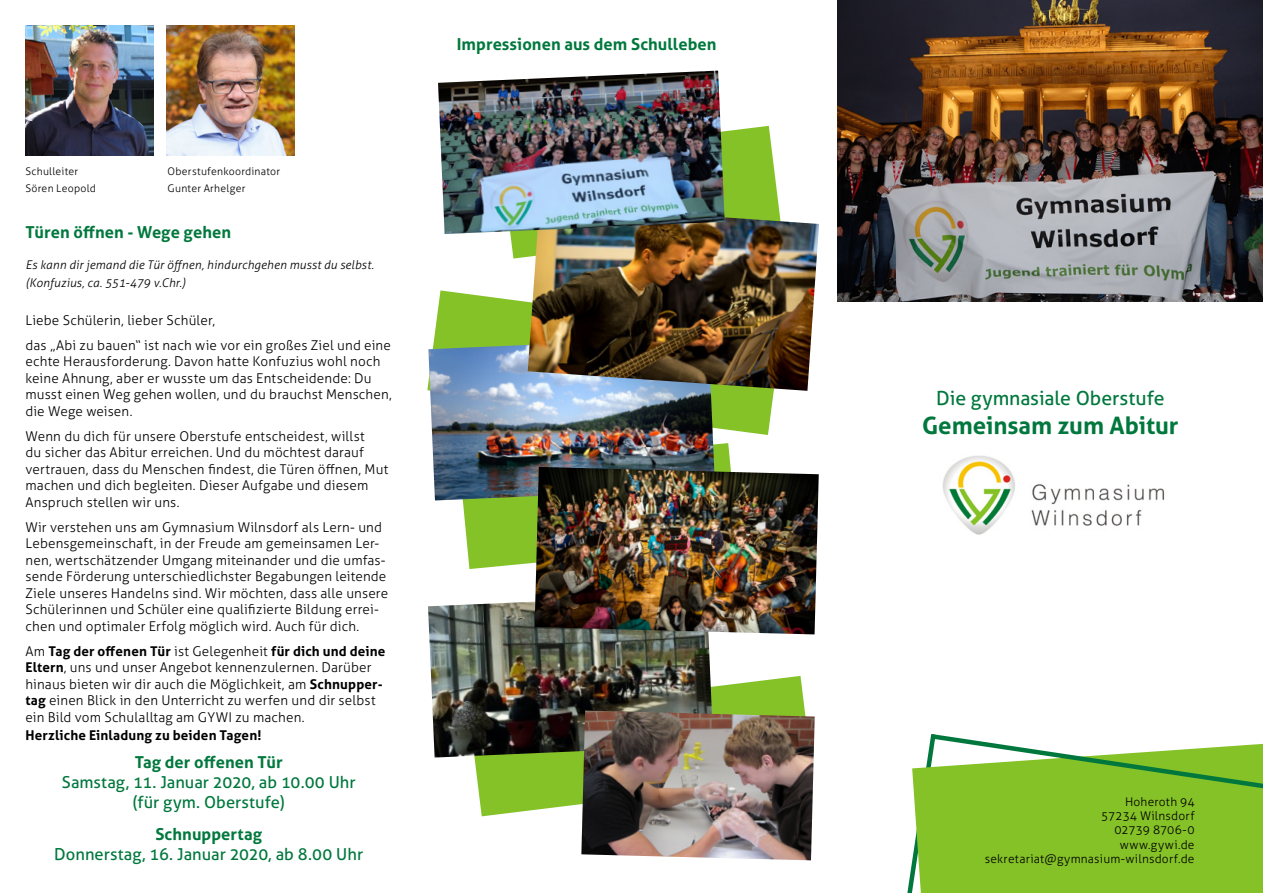
<style>
.page{position:relative;width:1263px;height:893px;background:#fff}
.page>*{position:absolute;margin:0;border:0;box-sizing:border-box;transform-origin:0 0}
.t1{font:700 24px "Aller";color:#00783d}
.t2{font:19.5px "Aller";color:#00783d}
.t3{font:16.5px/19.8px "Aller";color:#00783d;text-align:center}
.t4{font:700 16.5px "Aller";letter-spacing:.005em;color:#00783d}
.t5{font:300 13.5px/16.5px "Aller";letter-spacing:.01em;color:#000}
.t6{font:700 13.5px "Aller";letter-spacing:.01em;color:#000}
.t7{font:italic 300 12px/18px "Aller";letter-spacing:.015em;color:#000}
.t8{font:300 12px/14.4px "Aller";letter-spacing:.015em;color:#000;text-align:right}
.t9{font:300 10.5px "Aller";letter-spacing:.02em;color:#000}
.s1{font-weight:700}
</style>
<div class="page">
<svg style="left:474px;top:676px;width:331px;height:140px;background:#96ca45"></svg>
<svg style="left:462px;top:443px;width:269px;height:126px;background:#91c73c"></svg>
<svg style="left:510px;top:126px;width:269px;height:133px;background:#94c942"></svg>
<svg style="left:427px;top:290px;width:347px;height:145px;fill:#85c227"></svg>
<img style="left:838px;top:0;width:425px;height:302px">
<svg style="left:907px;top:734px;width:356px;height:159px;background:#92c847"></svg>
<img style="left:942px;top:455px;width:223px;height:80px">
<img style="left:26px;top:26px;width:127px;height:129px">
<img style="left:167px;top:26px;width:127px;height:129px">
<img style="left:428px;top:337px;width:287px;height:163px">
<img style="left:528px;top:204px;width:291px;height:187px">
<img style="left:438px;top:71px;width:287px;height:163px">
<img style="left:428px;top:601px;width:285px;height:156px">
<img style="left:581px;top:710px;width:234px;height:150px">
<img style="left:535px;top:467px;width:284px;height:167px">
<p class="t9" style="left:26px;top:165px;width:54px">Schulleiter</p>
<p class="t9" style="left:168px;top:165px;width:114px">Oberstufenkoordinator</p>
<p class="t9" style="left:26px;top:182px;width:72px">Sören Leopold</p>
<p class="t9" style="left:168px;top:182px;width:79px">Gunter Arhelger</p>
<p class="t4" style="left:26px;top:222px;width:207px">Türen öffnen - Wege gehen</p>
<p class="t7" style="left:26px;top:256px;width:350px">Es kann dir jemand die Tür öffnen, hindurchgehen musst du selbst. (Konfuzius, ca. 551-479 v.Chr.)</p>
<p class="t5" style="left:26px;top:308px;width:367px;line-height:25px">Liebe Schülerin, lieber Schüler,<br>das „Abi zu bauen“ ist nach wie vor ein großes Ziel und eine</p>
<p class="t5" style="left:26px;top:353px;width:368px">echte Herausforderung. Davon hatte Konfuzius wohl noch keine Ahnung, aber er wusste um das Entscheidende: Du musst einen Weg gehen wollen, und du brauchst Menschen, die Wege weisen.</p>
<p class="t5" style="left:26px;top:428px;width:364px">Wenn du dich für unsere Oberstufe entscheidest, willst<br>du sicher das Abitur erreichen. Und du möchtest darauf vertrauen, dass du Menschen findest, die Türen öffnen, Mut machen und dich begleiten. Dieser Aufgabe und diesem Anspruch stellen wir uns.</p>
<p class="t5" style="left:26px;top:519px;width:364px">Wir verstehen uns am Gymnasium Wilnsdorf als Lern- und Lebensgemeinschaft, in der Freude am gemeinsamen Ler&shy;nen, wertschätzender Umgang miteinander und die umfas&shy;sende Förderung unterschiedlichster Begabungen leitende Ziele unseres Handelns sind. Wir möchten, dass alle unsere Schülerinnen und Schüler eine qualifizierte Bildung errei&shy;chen und optimaler Erfolg möglich wird. Auch für dich.</p>
<p class="t5" style="left:26px;top:643px;width:362px">Am <span class="s1">Tag der offenen Tür</span> ist Gelegenheit <span class="s1">für dich und deine Eltern</span>, uns und unser Angebot kennenzulernen. Darüber hinaus bieten wir dir auch die Möglichkeit, am <span class="s1">Schnupper&shy;tag</span> einen Blick in den Unterricht zu werfen und dir selbst ein Bild vom Schulalltag am GYWI zu machen.</p>
<p class="t6" style="left:26px;top:727px;width:238px">Herzliche Einladung zu beiden Tagen!</p>
<p class="t4" style="left:135px;top:752px;width:149px">Tag der offenen Tür</p>
<p class="t3" style="left:62px;top:772px;width:295px">Samstag, 11. Januar 2020, ab 10.00 Uhr (für gym. Oberstufe)</p>
<p class="t4" style="left:155px;top:824px;width:108px">Schnuppertag</p>
<p class="t3" style="left:54px;top:844px;width:310px">Donnerstag, 16. Januar 2020, ab 8.00 Uhr</p>
<p class="t4" style="left:457px;top:34px;width:261px">Impressionen aus dem Schulleben</p>
<h2 class="t2" style="left:936px;top:386px;width:230px">Die gymnasiale Oberstufe</h2>
<h1 class="t1" style="left:922px;top:411px;width:258px">Gemeinsam zum Abitur</h1>
<p class="t8" style="left:985px;top:794px;width:211px">Hoheroth 94<br>57234 Wilnsdorf<br>02739 8706-0<br>www.gywi.de sekretariat@gymnasium-wilnsdorf.de</p>
</div>
